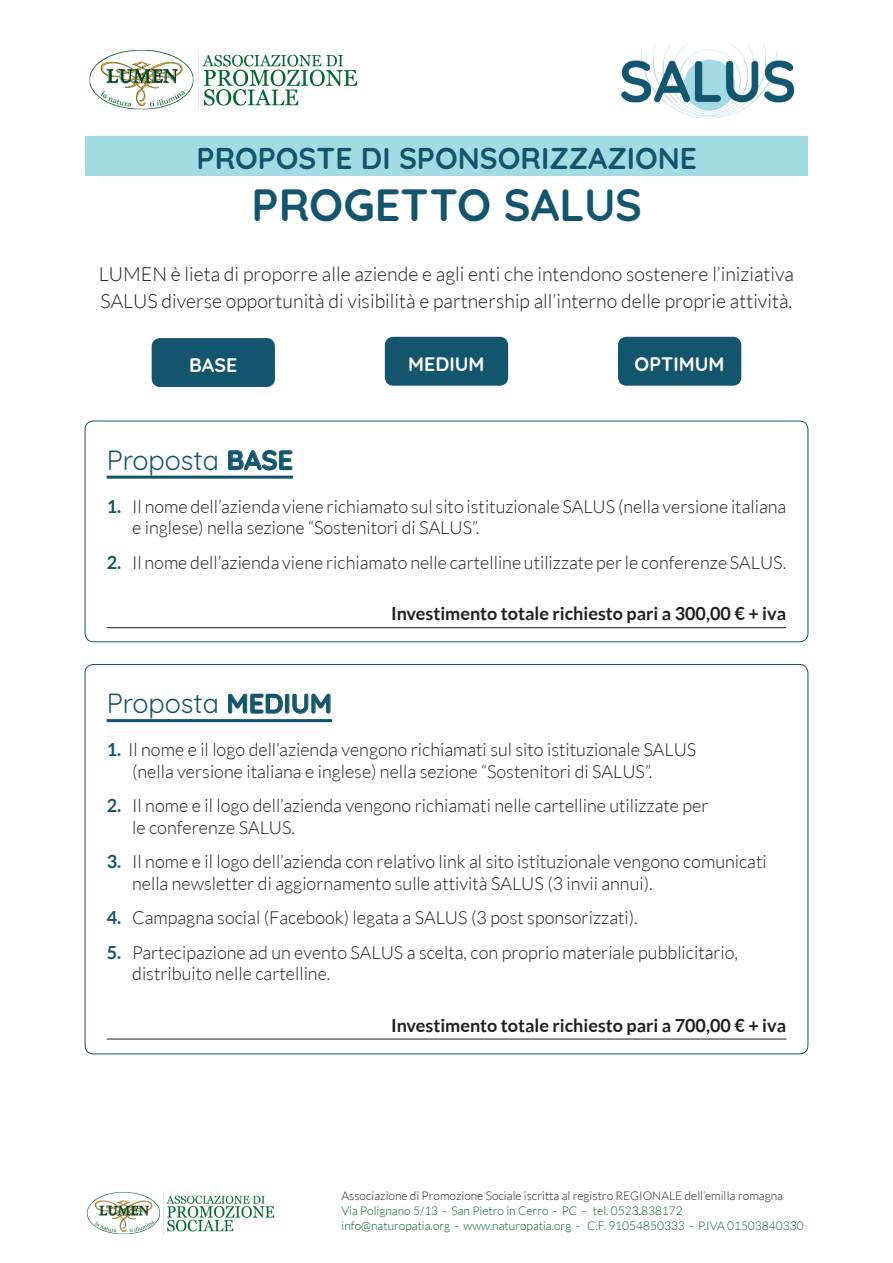
<style>
.page{position:relative;width:893px;height:1263px;background:#fff}
.page>*{position:absolute;margin:0;border:0;box-sizing:border-box;transform-origin:0 0}
.t1{font:700 45px "Quicksand";color:#12556d}
.t2{font:700 30px "Quicksand";color:#12556d}
.t3{font:27px "Quicksand";color:#12556d}
.t4{font:300 19.5px/27px "Lato";color:#231f20}
.t5{font:700 19.5px "Quicksand";color:#fff}
.t6{font:300 18px/21.6px "Lato";color:#231f20}
.t7{font:700 18px "Lato";color:#231f20}
.t8{font:300 12px "Lato";color:#00652e}
.t9{font:300 12px "Lato";color:#231f20}
.s1{font-weight:700}
.s2{font-weight:700;color:#12556d}
</style>
<div class="page">
<img style="left:89px;top:50px;width:268px;height:60px">
<img style="left:621px;top:44px;width:174px;height:75px">
<hr style="left:107px;top:476px;width:186px;height:3px;background:#12556d">
<hr style="left:107px;top:627px;width:679px;height:1px;background:#231f20">
<svg style="left:228px;top:450px;width:65px;height:21px"></svg>
<div style="left:85px;top:421px;width:723px;height:221px;border:1px solid #12556d;border-radius:9px"></div>
<hr style="left:107px;top:719px;width:225px;height:3px;background:#12556d">
<hr style="left:107px;top:1039px;width:679px;height:1px;background:#231f20">
<svg style="left:228px;top:693px;width:103px;height:21px"></svg>
<img style="left:87px;top:1192px;width:188px;height:43px">
<div style="left:152px;top:338px;width:123px;height:49px;background:#12556d;border-radius:9px"></div>
<div style="left:385px;top:337px;width:123px;height:49px;background:#12556d;border-radius:9px"></div>
<div style="left:618px;top:337px;width:123px;height:49px;background:#12556d;border-radius:9px"></div>
<div style="left:85px;top:137px;width:723px;height:39px;background:#a3dbe2"></div>
<p class="t2" style="left:197px;top:134px;width:502px">PROPOSTE DI SPONSORIZZAZIONE</p>
<p class="t1" style="left:252px;top:168px;width:392px">PROGETTO SALUS</p>
<p class="t4" style="left:99px;top:261px;width:697px">LUMEN è lieta di proporre alle aziende e agli enti che intendono sostenere l’iniziativa<br>SALUS diverse opportunità di visibilità e partnership all’interno delle proprie attività.</p>
<p class="t5" style="left:189px;top:349px;width:50px">BASE</p>
<p class="t5" style="left:408px;top:348px;width:78px">MEDIUM</p>
<p class="t5" style="left:635px;top:348px;width:91px">OPTIMUM</p>
<p class="t3" style="left:107px;top:439px;width:188px">Proposta <span class="s1">BASE</span></p>
<p class="t6" style="left:132px;top:496px;width:655px;text-indent:-26px"><span class="s2">1.</span> Il nome dell’azienda viene richiamato sul sito istituzionale SALUS (nella versione italiana e inglese) nella sezione “Sostenitori di SALUS”.</p>
<p class="t6" style="left:107px;top:552px;width:681px"><span class="s2">2.</span> Il nome dell’azienda viene richiamato nelle cartelline utilizzate per le conferenze SALUS.</p>
<p class="t7" style="left:391px;top:603px;width:397px">Investimento totale richiesto pari a 300,00 € + iva</p>
<p class="t3" style="left:107px;top:682px;width:227px">Proposta <span class="s1">MEDIUM</span></p>
<p class="t6" style="left:132px;top:739px;width:566px;text-indent:-26px"><span class="s2">1.</span> Il nome e il logo dell’azienda vengono richiamati sul sito istituzionale SALUS (nella versione italiana e inglese) nella sezione “Sostenitori di SALUS”.</p>
<p class="t6" style="left:132px;top:795px;width:578px;text-indent:-26px"><span class="s2">2.</span> Il nome e il logo dell’azienda vengono richiamati nelle cartelline utilizzate per le conferenze SALUS.</p>
<p class="t6" style="left:132px;top:851px;width:636px;text-indent:-26px"><span class="s2">3.</span> Il nome e il logo dell’azienda con relativo link al sito istituzionale vengono comunicati nella newsletter di aggiornamento sulle attività SALUS (3 invii annui).</p>
<p class="t6" style="left:107px;top:907px;width:532px"><span class="s2">4.</span> Campagna social (Facebook) legata a SALUS (3 post sponsorizzati).</p>
<p class="t6" style="left:132px;top:941px;width:607px;text-indent:-26px"><span class="s2">5.</span> Partecipazione ad un evento SALUS a scelta, con proprio materiale pubblicitario, distribuito nelle cartelline.</p>
<p class="t7" style="left:391px;top:1015px;width:397px">Investimento totale richiesto pari a 700,00 € + iva</p>
<p class="t9" style="left:342px;top:1189px;width:443px">Associazione di Promozione Sociale iscritta al registro REGIONALE dell’emilIa romagna</p>
<p class="t8" style="left:342px;top:1204px;width:343px">Via Polignano 5/13 - San Pietro in Cerro - PC - tel. 0523.838172</p>
<p class="t8" style="left:342px;top:1219px;width:464px">info@naturopatia.org - www.naturopatia.org - C.F. 91054850333 - P.IVA 01503840330</p>
</div>
